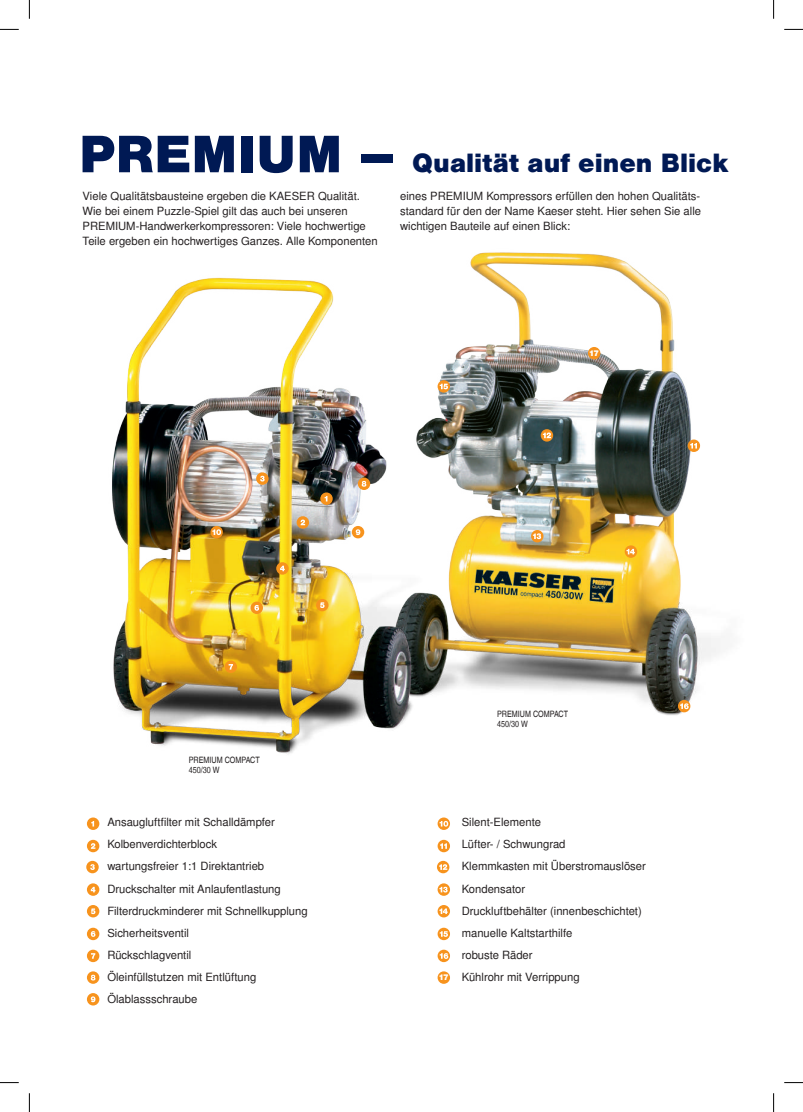
<style>
.page{position:relative;width:803px;height:1112px;background:#fff}
.page>*{position:absolute;margin:0;border:0;box-sizing:border-box;transform-origin:0 0}
.t1{font:900 25px "Nimbus San L";color:#001954}
.t2{font:11.25px/22.1px "Nimbus San L";color:#231f20}
.t3{font:8.75px/10px "Nimbus San L Reg Con";color:#231f20}
.t4{font:900 7.75px "Nimbus San L";color:#fff}
.s1{font-size:50px}
</style>
<div class="page">
<img style="left:460px;top:252px;width:260px;height:463px">
<img style="left:112px;top:277px;width:348px;height:477px">
<svg style="left:87px;top:817px;width:12px;height:12px"></svg>
<svg style="left:91px;top:820px;width:3px;height:6px"></svg>
<svg style="left:320px;top:492px;width:13px;height:13px"></svg>
<svg style="left:438px;top:817px;width:12px;height:12px"></svg>
<svg style="left:439px;top:820px;width:9px;height:6px"></svg>
<svg style="left:210px;top:526px;width:13px;height:12px"></svg>
<svg style="left:212px;top:529px;width:9px;height:6px"></svg>
<svg style="left:87px;top:839px;width:12px;height:13px"></svg>
<svg style="left:91px;top:843px;width:4px;height:5px"></svg>
<svg style="left:297px;top:516px;width:12px;height:12px"></svg>
<svg style="left:301px;top:519px;width:4px;height:6px"></svg>
<svg style="left:438px;top:839px;width:12px;height:13px"></svg>
<svg style="left:440px;top:843px;width:7px;height:5px"></svg>
<svg style="left:688px;top:439px;width:12px;height:13px"></svg>
<svg style="left:690px;top:443px;width:7px;height:5px"></svg>
<svg style="left:86px;top:860px;width:13px;height:13px"></svg>
<svg style="left:90px;top:864px;width:5px;height:5px"></svg>
<svg style="left:256px;top:472px;width:13px;height:12px"></svg>
<svg style="left:260px;top:475px;width:5px;height:6px"></svg>
<svg style="left:437px;top:860px;width:12px;height:13px"></svg>
<svg style="left:439px;top:864px;width:8px;height:5px"></svg>
<svg style="left:541px;top:429px;width:12px;height:12px"></svg>
<svg style="left:543px;top:432px;width:8px;height:6px"></svg>
<svg style="left:87px;top:883px;width:12px;height:12px"></svg>
<svg style="left:91px;top:886px;width:4px;height:6px"></svg>
<div style="left:276px;top:562px;width:13px;height:12px;background:#f7931d;border-radius:50%"></div>
<svg style="left:280px;top:565px;width:5px;height:6px"></svg>
<svg style="left:438px;top:883px;width:12px;height:12px"></svg>
<svg style="left:439px;top:886px;width:9px;height:6px"></svg>
<div style="left:531px;top:530px;width:12px;height:12px;background:#f7931d;border-radius:50%"></div>
<svg style="left:533px;top:533px;width:8px;height:6px"></svg>
<svg style="left:87px;top:904px;width:12px;height:13px"></svg>
<svg style="left:91px;top:908px;width:4px;height:5px"></svg>
<div style="left:316px;top:598px;width:12px;height:13px;background:#f7931d;border-radius:50%"></div>
<svg style="left:320px;top:602px;width:5px;height:6px"></svg>
<svg style="left:438px;top:904px;width:12px;height:13px"></svg>
<svg style="left:439px;top:908px;width:9px;height:5px"></svg>
<svg style="left:625px;top:545px;width:12px;height:12px"></svg>
<svg style="left:626px;top:548px;width:9px;height:6px"></svg>
<svg style="left:87px;top:927px;width:12px;height:12px"></svg>
<svg style="left:91px;top:930px;width:4px;height:6px"></svg>
<svg style="left:250px;top:601px;width:13px;height:13px"></svg>
<svg style="left:254px;top:604px;width:5px;height:6px"></svg>
<svg style="left:438px;top:927px;width:12px;height:12px"></svg>
<svg style="left:440px;top:930px;width:8px;height:6px"></svg>
<svg style="left:438px;top:380px;width:12px;height:12px"></svg>
<svg style="left:440px;top:383px;width:8px;height:6px"></svg>
<svg style="left:87px;top:949px;width:12px;height:12px"></svg>
<svg style="left:91px;top:952px;width:4px;height:6px"></svg>
<div style="left:225px;top:660px;width:12px;height:12px;background:#f7931d;border-radius:50%"></div>
<svg style="left:229px;top:664px;width:4px;height:5px"></svg>
<svg style="left:438px;top:949px;width:12px;height:12px"></svg>
<svg style="left:440px;top:952px;width:8px;height:6px"></svg>
<svg style="left:678px;top:699px;width:12px;height:13px"></svg>
<svg style="left:680px;top:703px;width:9px;height:6px"></svg>
<svg style="left:87px;top:971px;width:12px;height:12px"></svg>
<svg style="left:91px;top:974px;width:4px;height:6px"></svg>
<svg style="left:358px;top:477px;width:12px;height:13px"></svg>
<svg style="left:362px;top:481px;width:4px;height:5px"></svg>
<div style="left:438px;top:971px;width:12px;height:12px;background:#f7931d;border-radius:50%"></div>
<div style="left:588px;top:347px;width:12px;height:12px;background:#f7931d;border-radius:50%"></div>
<svg style="left:87px;top:992px;width:12px;height:13px"></svg>
<svg style="left:91px;top:996px;width:4px;height:5px"></svg>
<div style="left:352px;top:526px;width:12px;height:12px;background:#f7931d;border-radius:50%"></div>
<svg style="left:356px;top:529px;width:4px;height:6px"></svg>
<svg style="left:0;top:29px;width:19px;height:1px"></svg>
<svg style="left:784px;top:29px;width:19px;height:1px"></svg>
<svg style="left:0;top:1082px;width:19px;height:1px"></svg>
<svg style="left:784px;top:1082px;width:19px;height:1px"></svg>
<svg style="left:29px;top:0;width:1px;height:19px"></svg>
<svg style="left:29px;top:1093px;width:1px;height:18px"></svg>
<svg style="left:773px;top:0;width:1px;height:19px"></svg>
<svg style="left:773px;top:1093px;width:1px;height:18px"></svg>
<h1 class="t1" style="left:79px;top:147px;width:651px"><span class="s1">PREMIUM –</span> Qualität auf einen Blick</h1>
<p class="t2" style="left:83px;top:189px;width:297px;line-height:15px">Viele Qualitätsbausteine ergeben die KAESER Qualität.<br>Wie bei einem Puzzle-Spiel gilt das auch bei unseren PREMIUM-Handwerkerkompressoren: Viele hochwertige Teile ergeben ein hochwertiges Ganzes. Alle Komponenten</p>
<p class="t2" style="left:400px;top:189px;width:302px;line-height:15px;text-align:justify">eines PREMIUM Kompressors erfüllen den hohen Qualitäts&shy;standard für den der Name Kaeser steht. Hier sehen Sie alle wichtigen Bauteile auf einen Blick:</p>
<p class="t4" style="left:589px;top:348px;width:12px">17</p>
<p class="t3" style="left:189px;top:755px;width:70px">PREMIUM COMPACT<br>450/30 W</p>
<p class="t2" style="left:107px;top:811px;width:202px">Ansaugluftfilter mit Schalldämpfer<br>Kolbenverdichterblock<br>wartungsfreier 1:1 Direktantrieb<br>Druckschalter mit Anlaufentlastung<br>Filterdruckminderer mit Schnellkupplung<br>Sicherheitsventil<br>Rückschlagventil<br>Öleinfüllstutzen mit Entlüftung<br>Ölablassschraube</p>
<p class="t3" style="left:497px;top:709px;width:70px">PREMIUM COMPACT<br>450/30 W</p>
<p class="t4" style="left:438px;top:972px;width:12px">17</p>
<p class="t2" style="left:462px;top:811px;width:186px">Silent-Elemente<br>Lüfter- / Schwungrad<br>Klemmkasten mit Überstromauslöser<br>Kondensator<br>Druckluftbehälter (innenbeschichtet) manuelle Kaltstarthilfe<br>robuste Räder<br>Kühlrohr mit Verrippung</p>
</div>
